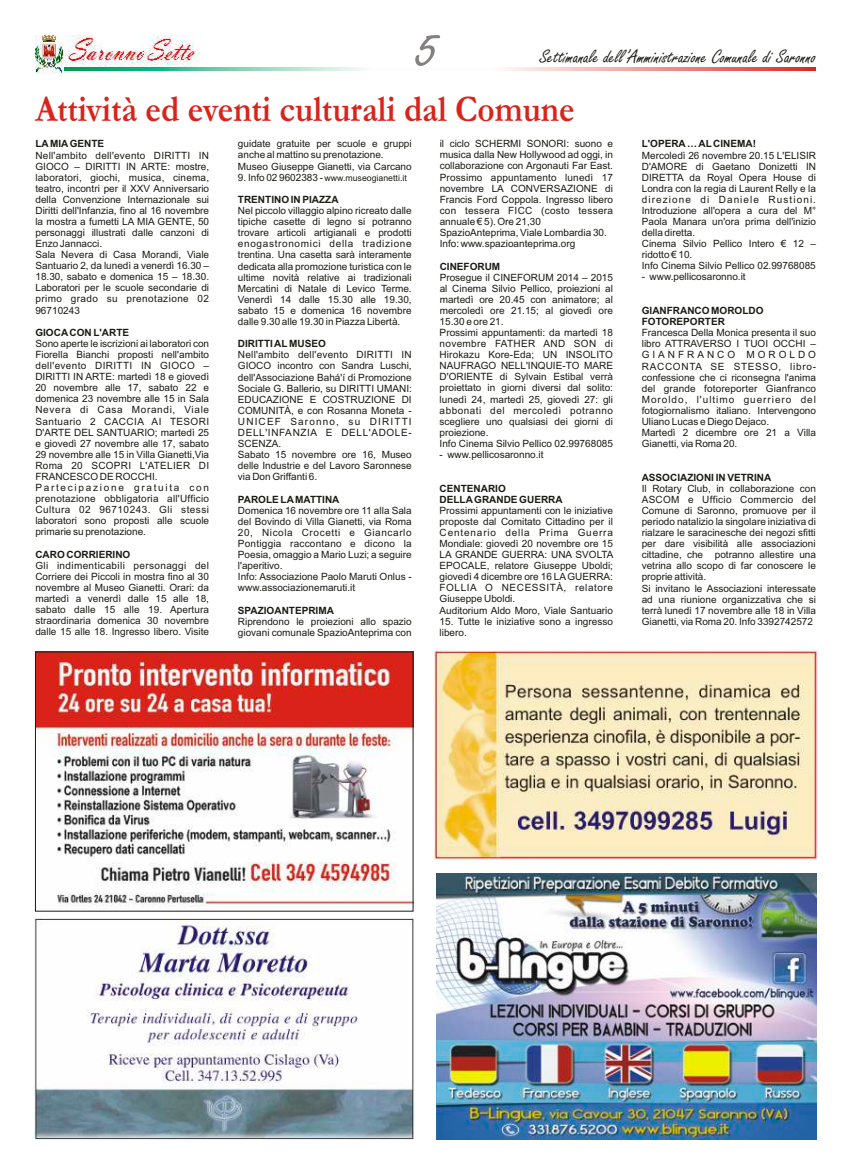
<style>
.page{position:relative;width:851px;height:1170px;background:#fff}
.page>*{position:absolute;margin:0;border:0;box-sizing:border-box;transform-origin:0 0}
.t1{font:63.5px "Freestyle Script";color:#848080}
.t2{font:700 37.75px "Garamond";color:#d9231b;scale:.88 1}
.t3{font:20.38px "Freestyle Script";color:#1b1b15}
.t4{font:10px/11.1px "Arial";color:#1b1b15}
.t5{font:700 10px/11.1px "Arial";color:#1b1b15}
.t6{font:8.75px "Arial";color:#1b1b15}
.s1{font-size:10px}
</style>
<div class="page">
<img style="left:34px;top:35px;width:784px;height:1105px">
<h1 class="t1" style="left:416px;top:24px;width:23px">5</h1>
<h3 class="t3" style="left:539px;top:49px;width:278px">Settimanale dell’Amministrazione Comunale di Saronno</h3>
<h2 class="t2" style="left:35px;top:96px;width:614px">Attività ed eventi culturali dal Comune</h2>
<p class="t5" style="left:35px;top:139px;width:70px">LAMIAGENTE</p>
<p class="t4" style="left:35px;top:150px;width:175px">Nell'ambito dell'evento DIRITTI IN GIOCO – DIRITTI IN ARTE: mostre, laboratori, giochi, musica, cinema, teatro, incontri per il XXV Anniversario della Convenzione Internazionale sui Diritti dell'Infanzia, fino al 16 novembre la mostra a fumetti LA MIA GENTE, 50 personaggi illustrati dalle canzoni di Enzo Jannacci.<br>Sala Nevera di Casa Morandi, Viale Santuario 2, da lunedì a venerdì 16.30 – 18.30, sabato e domenica 15 – 18.30.<br>Laboratori per le scuole secondarie di primo grado su prenotazione 02<br>96710243</p>
<p class="t5" style="left:35px;top:328px;width:95px">GIOCACON L'ARTE</p>
<p class="t4" style="left:35px;top:339px;width:175px">Sono aperte le iscrizioni ai laboratori con Fiorella Bianchi proposti nell'ambito dell'evento DIRITTI IN GIOCO – DIRITTI IN ARTE: martedì 18 e giovedì 20 novembre alle 17, sabato 22 e domenica 23 novembre alle 15 in Sala Nevera di Casa Morandi, Viale Santuario 2 CACCIA AI TESORI D'ARTE DEL SANTUARIO; martedì 25 e giovedì 27 novembre alle 17, sabato 29 novembre alle 15 in Villa Gianetti,Via Roma 20 SCOPRI L'ATELIER DI FRANCESCO DE ROCCHI.<br>Partecipazione gratuita con prenotazione obbligatoria all'Ufficio Cultura 02 96710243. Gli stessi laboratori sono proposti alle scuole primarie su prenotazione.</p>
<p class="t5" style="left:35px;top:549px;width:96px">CARO CORRIERINO</p>
<p class="t4" style="left:35px;top:560px;width:175px;text-align:justify">Gli indimenticabili personaggi del Corriere dei Piccoli in mostra fino al 30 novembre al Museo Gianetti. Orari: da martedì a venerdì dalle 15 alle 18, sabato dalle 15 alle 19. Apertura straordinaria domenica 30 novembre dalle 15 alle 18. Ingresso libero. Visite</p>
<p class="t4" style="left:439px;top:139px;width:175px">il ciclo SCHERMI SONORI: suono e musica dalla New Hollywood ad oggi, in collaborazione con Argonauti Far East.<br>Prossimo appuntamento lunedì 17 novembre LA CONVERSAZIONE di Francis Ford Coppola. Ingresso libero con tessera FICC (costo tessera annuale € 5). Ore 21,30<br>SpazioAnteprima, Viale Lombardia 30.<br>Info: www.spazioanteprima.org</p>
<p class="t5" style="left:439px;top:261px;width:62px">CINEFORUM</p>
<p class="t4" style="left:439px;top:272px;width:175px">Prosegue il CINEFORUM 2014 – 2015 al Cinema Silvio Pellico, proiezioni al martedì ore 20.45 con animatore; al mercoledì ore 21.15; al giovedì ore<br>15.30 e ore 21.<br>Prossimi appuntamenti: da martedì 18 novembre FATHER AND SON di<br>Hirokazu Kore-Eda; UN INSOLITO<br>NAUFRAGO NELL'INQUIE-TO MARE<br>D'ORIENTE di Sylvain Estibal verrà proiettato in giorni diversi dal solito: lunedì 24, martedì 25, giovedì 27: gli abbonati del mercoledì potranno scegliere uno qualsiasi dei giorni di proiezione.<br>Info Cinema Silvio Pellico 02.99768085</p>
<p class="t4" style="left:439px;top:450px;width:105px">- www.pellicosaronno.it</p>
<p class="t5" style="left:439px;top:483px;width:124px">CENTENARIO<br>DELLAGRANDE GUERRA</p>
<p class="t4" style="left:439px;top:505px;width:175px">Prossimi appuntamenti con le iniziative proposte dal Comitato Cittadino per il Centenario della Prima Guerra Mondiale: giovedì 20 novembre ore 15<br>LA GRANDE GUERRA: UNA SVOLTA EPOCALE, relatore Giuseppe Uboldi; giovedì 4 dicembre ore 16 LAGUERRA:<br>FOLLIA O NECESSITÀ, relatore Giuseppe Uboldi.<br>Auditorium Aldo Moro, Viale Santuario</p>
<p class="t4" style="left:439px;top:616px;width:175px">15. Tutte le iniziative sono a ingresso libero.</p>
<p class="t5" style="left:641px;top:139px;width:116px">L'OPERA… AL CINEMA!</p>
<p class="t4" style="left:641px;top:150px;width:176px">Mercoledì 26 novembre 20.15 L'ELISIR<br>D'AMORE di Gaetano Donizetti IN<br>DIRETTA da Royal Opera House di<br>Londra con la regia di Laurent Relly e la direzione di Daniele Rustioni.<br>Introduzione all'opera a cura del M°<br>Paola Manara un'ora prima dell'inizio della diretta.<br>Cinema Silvio Pellico Intero € 12 – ridotto € 10.<br>Info Cinema Silvio Pellico 02.99768085</p>
<p class="t4" style="left:641px;top:272px;width:105px">- www.pellicosaronno.it</p>
<p class="t5" style="left:641px;top:306px;width:123px">GIANFRANCO MOROLDO<br>FOTOREPORTER</p>
<p class="t4" style="left:641px;top:328px;width:176px">Francesca Della Monica presenta il suo libro ATTRAVERSO I TUOI OCCHI –<br>GIANFRANCO MOROLDO<br>RACCONTA SE STESSO, libro&shy;confessione che ci riconsegna l'anima del grande fotoreporter Gianfranco<br>Moroldo, l'ultimo guerriero del fotogiornalismo italiano. Intervengono<br>Uliano Lucas e Diego Dejaco.<br>Martedì 2 dicembre ore 21 a Villa<br>Gianetti, via Roma 20.</p>
<p class="t5" style="left:641px;top:472px;width:131px">ASSOCIAZIONI IN VETRINA</p>
<p class="t4" style="left:641px;top:483px;width:176px">Il Rotary Club, in collaborazione con ASCOM e Ufficio Commercio del Comune di Saronno, promuove per il periodo natalizio la singolare iniziativa di rialzare le saracinesche dei negozi sfitti per dare visibilità alle associazioni cittadine, che potranno allestire una vetrina allo scopo di far conoscere le proprie attività.<br>Si invitano le Associazioni interessate ad una riunione organizzativa che si terrà lunedì 17 novembre alle 18 in Villa Gianetti, via Roma 20. Info 3392742572</p>
<p class="t4" style="left:238px;top:139px;width:175px">guidate gratuite per scuole e gruppi anche al mattino su prenotazione.<br>Museo Giuseppe Gianetti, via Carcano</p>
<p class="t6" style="left:238px;top:174px;width:170px"><span class="s1">9. Info 02 9602383 -</span> www.museogianetti.it</p>
<p class="t5" style="left:238px;top:195px;width:102px">TRENTINO IN PIAZZA</p>
<p class="t4" style="left:238px;top:206px;width:175px;text-align:justify">Nel piccolo villaggio alpino ricreato dalle tipiche casette di legno si potranno trovare articoli artigianali e prodotti enogastronomici della tradizione trentina. Una casetta sarà interamente dedicata alla promozione turistica con le ultime novità relative ai tradizionali Mercatini di Natale di Levico Terme.<br>Venerdì 14 dalle 15.30 alle 19.30, sabato 15 e domenica 16 novembre dalle 9.30 alle 19.30 in Piazza Libertà.</p>
<p class="t5" style="left:238px;top:339px;width:89px">DIRITTI AL MUSEO</p>
<p class="t4" style="left:238px;top:350px;width:175px">Nell'ambito dell'evento DIRITTI IN<br>GIOCO incontro con Sandra Luschi, dell'Associazione Bahá'í di Promozione<br>Sociale G. Ballerio, su DIRITTI UMANI:<br>EDUCAZIONE E COSTRUZIONE DI<br>COMUNITÀ, e con Rosanna Moneta -<br>UNICEF Saronno, su DIRITTI<br>DELL'INFANZIA E DELL'ADOLE-<br>SCENZA.<br>Sabato 15 novembre ore 16, Museo delle Industrie e del Lavoro Saronnese via Don Griffanti 6.</p>
<p class="t5" style="left:238px;top:494px;width:103px">PAROLE LAMATTINA</p>
<p class="t4" style="left:238px;top:505px;width:175px">Domenica 16 novembre ore 11 alla Sala del Bovindo di Villa Gianetti, via Roma<br>20, Nicola Crocetti e Giancarlo<br>Pontiggia raccontano e dicono la<br>Poesia, omaggio a Mario Luzi; a seguire l'aperitivo.<br>Info: Associazione Paolo Maruti Onlus - www.associazionemaruti.it</p>
<p class="t5" style="left:238px;top:605px;width:97px">SPAZIOANTEPRIMA</p>
<p class="t4" style="left:238px;top:616px;width:175px">Riprendono le proiezioni allo spazio giovani comunale SpazioAnteprima con</p>
</div>
